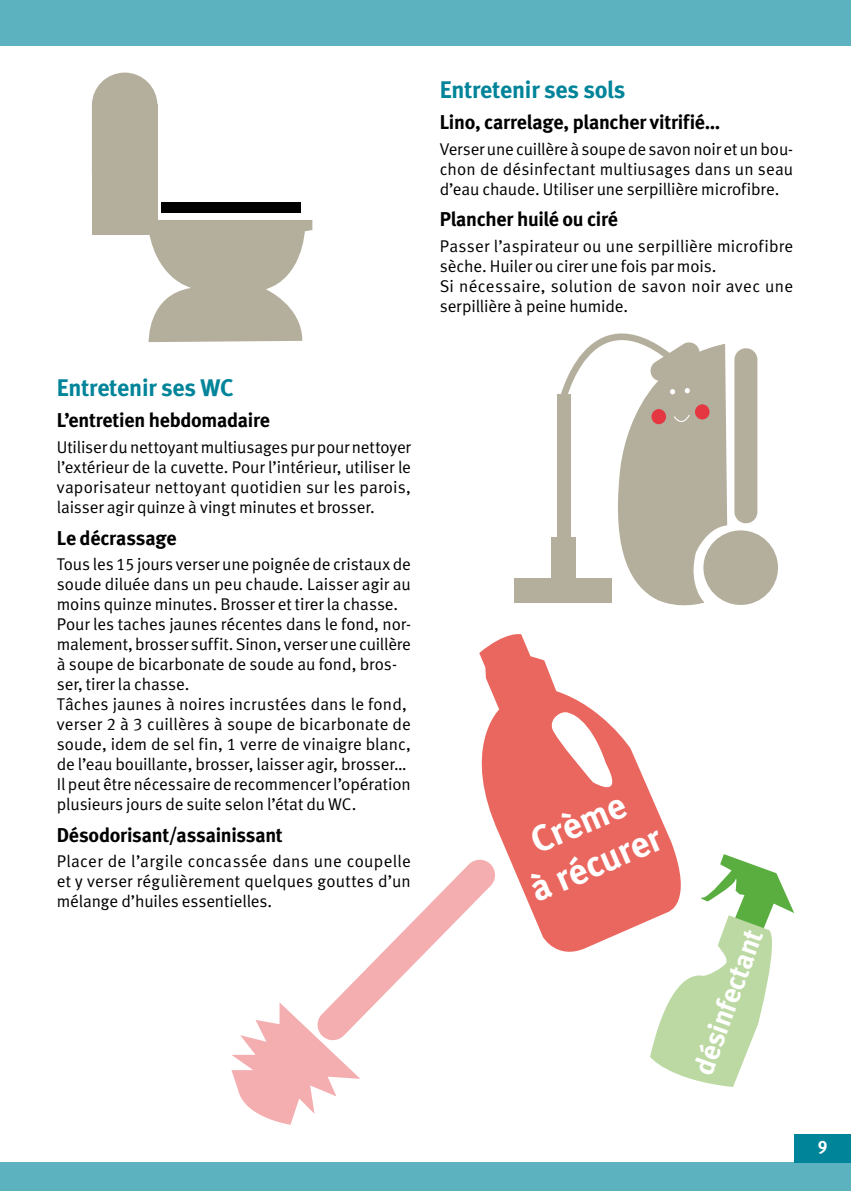
<style>
.page{position:relative;width:851px;height:1191px;background:#fff}
.page>*{position:absolute;margin:0;border:0;box-sizing:border-box;transform-origin:0 0}
.t1{font:700 36.8px/44.2px "Meta Plus";color:#fff;text-align:center}
.t2{font:700 28.4px "Meta Plus";color:#fff}
.t3{font:24px "Meta Bold LF";letter-spacing:-.01em;color:#00849a}
.t4{font:20px "Meta Bold LF";letter-spacing:-.015em;color:#000}
.t5{font:18px "Meta Bold LF";color:#fff;scale:.95 1}
.t6{font:17px/20px "Meta Normal LF";color:#000;text-align:justify}
</style>
<div class="page">
<div style="left:0;top:1162px;width:850px;height:29px;background:#5cb2bf"></div>
<div style="left:794px;top:1134px;width:56px;height:28px;background:#00849a"></div>
<div style="left:0;top:0;width:850px;height:45px;background:#5cb2bf"></div>
<svg style="left:231px;top:874px;width:228px;height:250px"></svg>
<svg style="left:459px;top:634px;width:217px;height:318px;fill:#ea675f"></svg>
<svg style="left:548px;top:709px;width:78px;height:91px"></svg>
<div style="left:92px;top:104px;width:65px;height:131px;background:#b4ae9c"></div>
<div style="left:161px;top:203px;width:140px;height:10px;background:#000"></div>
<svg style="left:148px;top:220px;width:164px;height:122px"></svg>
<div style="left:92px;top:73px;width:65px;height:132px;background:#b4ae9c;border-radius:33px"></div>
<div style="left:703px;top:530px;width:74px;height:75px;background:#b4ae9c;border-radius:50%"></div>
<div style="left:734px;top:348px;width:23px;height:175px;background:#b4ae9c;border-radius:11px"></div>
<div style="left:551px;top:537px;width:24px;height:42px;background:#b4ae9c"></div>
<div style="left:514px;top:578px;width:98px;height:25px;background:#b4ae9c"></div>
<svg style="left:555px;top:333px;width:172px;height:303px"></svg>
<svg style="left:650px;top:854px;width:144px;height:233px"></svg>
<h3 class="t3" style="left:57px;top:373px;width:178px">Entretenir ses WC</h3>
<p class="t4" style="left:57px;top:408px;width:214px">L’entretien hebdomadaire</p>
<p class="t6" style="left:57px;top:437px;width:356px">Utiliser du nettoyant multiusages pur pour nettoyer l’extérieur de la cuvette. Pour l’intérieur, utiliser le vaporisateur nettoyant quotidien sur les parois, laisser agir quinze à vingt minutes et brosser.</p>
<p class="t4" style="left:57px;top:526px;width:121px">Le décrassage</p>
<p class="t6" style="left:57px;top:554px;width:356px;text-align:left">Tous les 15 jours verser une poignée de cristaux de soude diluée dans un peu chaude. Laisser agir au moins quinze minutes. Brosser et tirer la chasse.<br>Pour les taches jaunes récentes dans le fond, nor&shy;malement, brosser suffit. Sinon, verser une cuillère à soupe de bicarbonate de soude au fond, bros&shy;ser, tirer la chasse.<br>Tâches jaunes à noires incrustées dans le fond, verser 2 à 3 cuillères à soupe de bicarbonate de soude, idem de sel fin, 1 verre de vinaigre blanc, de l’eau bouillante, brosser, laisser agir, brosser… Il peut être nécessaire de recommencer l’opération plusieurs jours de suite selon l’état du WC.</p>
<p class="t4" style="left:57px;top:823px;width:227px">Désodorisant/assainissant</p>
<p class="t6" style="left:57px;top:851px;width:355px">Placer de l’argile concassée dans une coupelle et y verser régulièrement quelques gouttes d’un mélange d’huiles essentielles.</p>
<h3 class="t3" style="left:439px;top:75px;width:187px">Entretenir ses sols</h3>
<p class="t4" style="left:439px;top:110px;width:282px">Lino, carrelage, plancher vitrifié…</p>
<p class="t6" style="left:439px;top:139px;width:355px">Verser une cuillère à soupe de savon noir et un bou&shy;chon de désinfectant multiusages dans un seau d’eau chaude. Utiliser une serpillière microfibre.</p>
<p class="t4" style="left:439px;top:208px;width:180px">Plancher huilé ou ciré</p>
<p class="t6" style="left:439px;top:236px;width:355px;text-align:left">Passer l’aspirateur ou une serpillière microfibre sèche. Huiler ou cirer une fois par mois.<br>Si nécessaire, solution de savon noir avec une serpillière à peine humide.</p>
<h1 class="t1" style="left:505px;top:829px;width:140px;rotate:-23deg">Crème<br>à récurer</h1>
<h2 class="t2" style="left:686px;top:1067px;width:153px;rotate:-70deg">désinfectant</h2>
<p class="t5" style="left:817px;top:1136px;width:12px">9</p>
</div>
